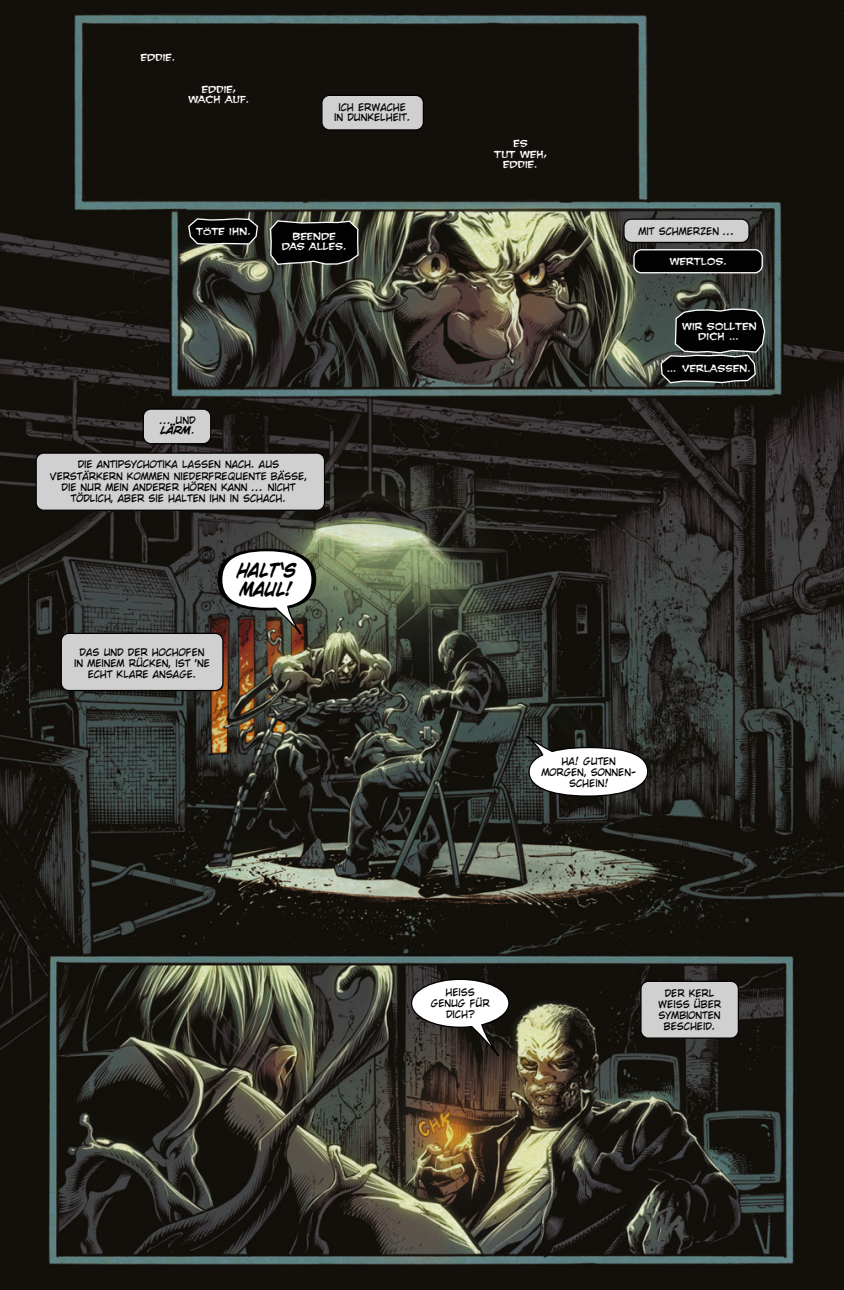
<style>
.page{position:relative;width:844px;height:1290px;background:#fff}
.page>*{position:absolute;margin:0;border:0;box-sizing:border-box;transform-origin:0 0}
.t1{font:italic 700 18.03px/19.6px "drzwords";color:#000;scale:.83 1}
.t2{font:9.97px/10.8px "drzwords";color:#000;text-align:center}
.t3{font:9.28px/10.5px "CC Rough Tongue";color:#fff;text-align:center}
.s1{font-weight:700;font-style:italic}
</style>
<div class="page">
<img style="left:0;top:0;width:843px;height:1290px">
<svg style="left:659px;top:308px;width:106px;height:76px;background:#232525"></svg>
<div style="left:633px;top:250px;width:129px;height:23px;background:#020203;border-radius:8px"></div>
<div style="left:633px;top:249px;width:129px;height:24px;border:1px solid #fff;border-radius:8px"></div>
<svg style="left:269px;top:219px;width:90px;height:47px;background:#1f201e"></svg>
<svg style="left:187px;top:217px;width:72px;height:28px;background:#222221"></svg>
<div style="left:623px;top:219px;width:125px;height:23px;background:#d0d0d0;border-radius:8px"></div>
<div style="left:623px;top:218px;width:126px;height:25px;border:1px solid #020203;border-radius:8px"></div>
<div style="left:143px;top:409px;width:68px;height:35px;background:#d0d0d0;border-radius:8px"></div>
<div style="left:143px;top:408px;width:68px;height:36px;border:1px solid #020203;border-radius:8px"></div>
<div style="left:322px;top:95px;width:101px;height:35px;background:#d0d0d0;border-radius:8px"></div>
<div style="left:321px;top:95px;width:103px;height:36px;border:1px solid #020203;border-radius:8px"></div>
<svg style="left:525px;top:736px;width:123px;height:61px;background:#353835"></svg>
<svg style="left:411px;top:978px;width:98px;height:81px;background:#312d2a"></svg>
<svg style="left:217px;top:549px;width:99px;height:89px;background:#4a433c"></svg>
<div style="left:36px;top:453px;width:288px;height:57px;background:#d0d0d0;border-radius:8px"></div>
<div style="left:35px;top:452px;width:290px;height:59px;border:1px solid #020203;border-radius:8px"></div>
<div style="left:61px;top:633px;width:162px;height:57px;background:#d0d0d0;border-radius:8px"></div>
<div style="left:61px;top:633px;width:162px;height:58px;border:1px solid #020203;border-radius:8px"></div>
<div style="left:640px;top:981px;width:98px;height:57px;background:#d0d0d0;border-radius:8px"></div>
<div style="left:640px;top:980px;width:98px;height:59px;border:1px solid #020203;border-radius:8px"></div>
<div style="left:529px;top:748px;width:118px;height:47px;background:#fff;border-radius:50%"></div>
<div style="left:222px;top:551px;width:89px;height:57px;background:#fff;border-radius:50%"></div>
<div style="left:412px;top:980px;width:96px;height:46px;background:#fff;border-radius:50%"></div>
<p class="t3" style="left:141px;top:52px;width:36px">EDDIE.</p>
<p class="t3" style="left:188px;top:83px;width:63px">EDDIE,<br>WACH AUF.</p>
<p class="t2" style="left:334px;top:101px;width:78px">ICH ERWACHE<br>IN DUNKELHEIT.</p>
<p class="t3" style="left:196px;top:226px;width:57px">TÖTE IHN.</p>
<p class="t3" style="left:282px;top:230px;width:67px">BEENDE<br>DAS ALLES.</p>
<p class="t2" style="left:160px;top:414px;width:37px;text-align:left">… UND<br><span class="s1">LÄRM</span>.</p>
<p class="t2" style="left:50px;top:458px;width:258px;line-height:12.1px">DIE ANTIPSYCHOTIKA LASSEN NACH. AUS<br>VERSTÄRKERN KOMMEN NIEDERFREQUENTE BÄSSE,</p>
<p class="t2" style="left:62px;top:481px;width:235px">DIE NUR MEIN ANDERER HÖREN KANN … NICHT<br>TÖDLICH, ABER SIE HALTEN IHN IN SCHACH.</p>
<p class="t2" style="left:74px;top:646px;width:137px">DAS UND DER HOCHOFEN<br>IN MEINEM RÜCKEN, IST 'NE<br>ECHT KLARE ANSAGE.</p>
<h1 class="t1" style="left:238px;top:559px;width:72px">HALT ‘S<br>MAUL!</h1>
<p class="t3" style="left:494px;top:138px;width:54px">ES<br>TUT WEH,<br>EDDIE.</p>
<p class="t2" style="left:638px;top:225px;width:98px">MIT SCHMERZEN …</p>
<p class="t3" style="left:669px;top:256px;width:59px">WERTLOS.</p>
<p class="t3" style="left:681px;top:320px;width:76px">WIR SOLLTEN<br>DICH …</p>
<p class="t3" style="left:666px;top:363px;width:86px">… VERLASSEN.</p>
<p class="t2" style="left:541px;top:756px;width:96px">HA! GUTEN<br>MORGEN, SONNEN-<br>SCHEIN!</p>
<p class="t2" style="left:430px;top:987px;width:60px">HEISS<br>GENUG FÜR<br>DICH?</p>
<p class="t2" style="left:658px;top:987px;width:64px">DER KERL<br>WEISS ÜBER<br>SYMBIONTEN<br>BESCHEID.</p>
</div>
